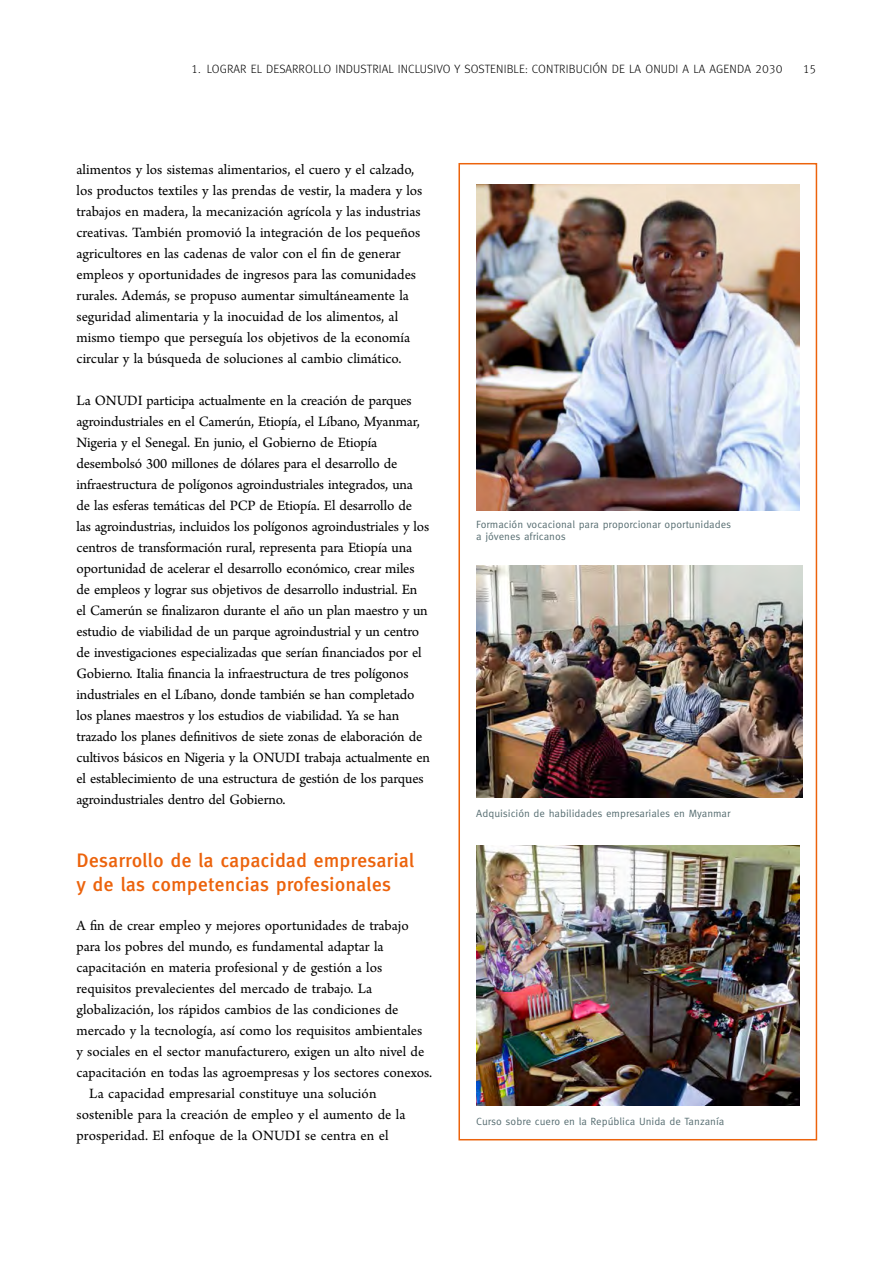
<style>
.page{position:relative;width:893px;height:1263px;background:#fff}
.page>*{position:absolute;margin:0;border:0;box-sizing:border-box;transform-origin:0 0}
.t1{font:500 19.5px/24px "Meta OT";letter-spacing:-.005em;color:#ec630c}
.t2{font:15px/21px "Arno Pro";letter-spacing:-.01em;color:#000}
.t3{font:300 12px "Meta OT";letter-spacing:.01em;color:#000}
.t4{font:10.5px/12px "Meta OT Norm";color:#556c70}
</style>
<div class="page">
<div style="left:458px;top:163px;width:359px;height:977px;border:2px solid #ec630c"></div>
<img style="left:476px;top:184px;width:323px;height:327px">
<img style="left:476px;top:566px;width:326px;height:232px">
<img style="left:476px;top:845px;width:324px;height:261px">
<p class="t3" style="left:191px;top:62px;width:43px">1. LOGRAR</p>
<p class="t3" style="left:251px;top:62px;width:23px">EL DESARROLLO</p>
<p class="t3" style="left:335px;top:62px;width:7px">INDUSTRIAL</p>
<p class="t3" style="left:398px;top:62px;width:7px">INCLUSI</p>
<p class="t3" style="left:436px;top:62px;width:31px">VO Y SOSTENI</p>
<p class="t3" style="left:507px;top:62px;width:33px">BLE:CONTRI</p>
<p class="t3" style="left:569px;top:62px;width:163px">BUCIÓN DE LA ONUDI A LA AGENDA</p>
<p class="t3" style="left:755px;top:62px;width:29px">2030</p>
<p class="t3" style="left:803px;top:62px;width:15px">15</p>
<p class="t2" style="left:77px;top:160px;width:347px">alimentos y los sistemas alimentarios, el cuero y el calzado, los productos textiles y las prendas de vestir, la madera y los trabajos en madera, la mecanización agrícola y las industrias creativas. También promovió la integración de los pequeños agricultores en las cadenas de valor con el fin de generar empleos y oportunidades de ingresos para las comunidades rurales. Además, se propuso aumentar simultáneamente la seguridad alimentaria y la inocuidad de los alimentos, al mismo tiempo que perseguía los objetivos de la economía circular y la búsqueda de soluciones al cambio climático.</p>
<p class="t2" style="left:77px;top:391px;width:355px">La ONUDI participa actualmente en la creación de parques agroindustriales en el Camerún, Etiopía, el Líbano, Myanmar, Nigeria y el Senegal. En junio, el Gobierno de Etiopía desembolsó 300 millones de dólares para el desarrollo de infraestructura de polígonos agroindustriales integrados, una de las esferas temáticas del PCP de Etiopía. El desarrollo de las agroindustrias, incluidos los polígonos agroindustriales y los centros de transformación rural, representa para Etiopía una oportunidad de acelerar el desarrollo económico, crear miles de empleos y lograr sus objetivos de desarrollo industrial. En el Camerún se finalizaron durante el año un plan maestro y un estudio de viabilidad de un parque agroindustrial y un centro de investigaciones especializadas que serían financiados por el Gobierno. Italia financia la infraestructura de tres polígonos industriales en el Líbano, donde también se han completado los planes maestros y los estudios de viabilidad. Ya se han trazado los planes definitivos de siete zonas de elaboración de cultivos básicos en Nigeria y la ONUDI trabaja actualmente en el establecimiento de una estructura de gestión de los parques agroindustriales dentro del Gobierno.</p>
<h1 class="t1" style="left:77px;top:849px;width:339px">Desarrollo de la capacidad empresarial y de las competencias profesionales</h1>
<p class="t2" style="left:77px;top:916px;width:334px">A fin de crear empleo y mejores oportunidades de trabajo</p>
<p class="t2" style="left:77px;top:937px;width:309px">para los pobres del mundo, es fundamental adaptar la</p>
<p class="t2" style="left:77px;top:958px;width:307px">capacitación en materia profesional y de gestión a los</p>
<p class="t2" style="left:77px;top:979px;width:297px">requisitos prevalecientes del mercado de trabajo. La</p>
<p class="t2" style="left:77px;top:1000px;width:323px">globalización, los rápidos cambios de las condiciones de</p>
<p class="t2" style="left:77px;top:1021px;width:347px">mercado y la tecnología, así como los requisitos ambientales</p>
<p class="t2" style="left:77px;top:1042px;width:349px">y sociales en el sector manufacturero, exigen un alto nivel de</p>
<p class="t2" style="left:77px;top:1063px;width:357px">capacitación en todas las agroempresas y los sectores conexos.</p>
<p class="t2" style="left:89px;top:1084px;width:289px">La capacidad empresarial constituye una solución</p>
<p class="t2" style="left:77px;top:1105px;width:330px">sostenible para la creación de empleo y el aumento de la</p>
<p class="t2" style="left:77px;top:1126px;width:313px">prosperidad. El enfoque de la ONUDI se centra en el</p>
<p class="t4" style="left:476px;top:518px;width:257px">Formación vocacional para proporcionar oportunidades a jóvenes africanos</p>
<p class="t4" style="left:476px;top:808px;width:256px">Adquisición de habilidades empresariales en Myanmar</p>
<p class="t4" style="left:476px;top:1115px;width:250px">Curso sobre cuero en la República Unida de Tanzanía</p>
</div>
